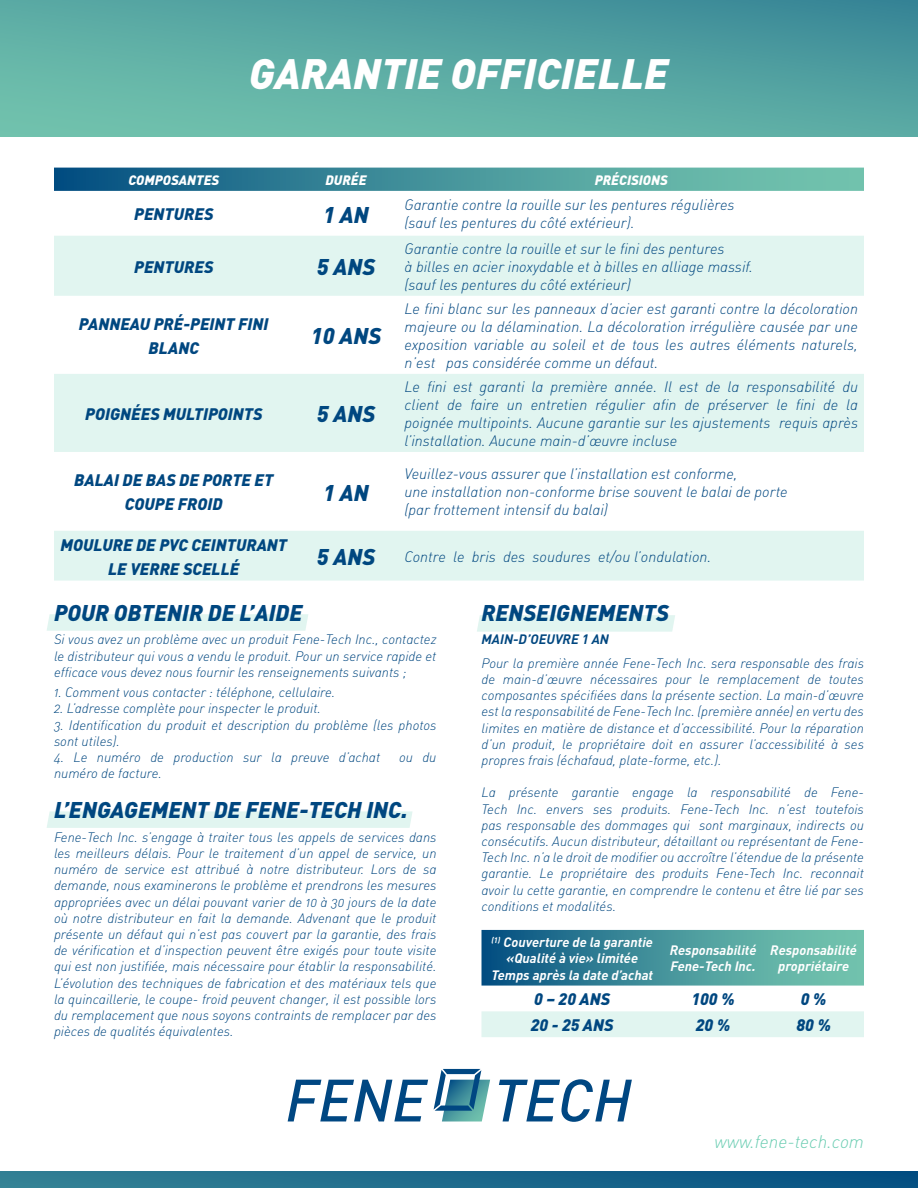
<style>
.page{position:relative;width:918px;height:1188px;background:#fff}
.page>*{position:absolute;margin:0;border:0;box-sizing:border-box;transform-origin:0 0}
.t1{font:italic 900 42px "DIN";color:#fff}
.t2{font:italic 900 22.5px "DIN";color:#004780}
.t3{font:18px "DIN Light Italic Alt";color:#6bcdb2}
.t4{font:italic 900 16.5px/24px "DIN";color:#004780;text-align:center}
.t5{font:15px/18px "DIN Light Italic Alt";color:#004780}
.t6{font:13.5px/16.2px "DIN Light Italic Alt";color:#004780;text-align:justify}
.t7{font:italic 700 13.5px/16.2px "DIN";color:#fff;text-align:center}
.t8{font:italic 900 13.5px "DIN";color:#fff}
.t9{font:italic 700 13.5px "DIN";color:#004780}
</style>
<div class="page">
<svg style="left:288px;top:1080px;width:140px;height:41px"></svg>
<svg style="left:499px;top:1079px;width:133px;height:43px"></svg>
<svg style="left:434px;top:1069px;width:56px;height:53px"></svg>
<svg style="left:0;top:0;width:918px;height:137px;background:#59a9a3"></svg>
<div style="left:0;top:1172px;width:918px;height:16px;background:linear-gradient(to right,#358395,#044f82)"></div>
<svg style="left:54px;top:168px;width:810px;height:23px;background:#44929b"></svg>
<svg style="left:54px;top:236px;width:810px;height:345px;fill:#e1f5f0"></svg>
<svg style="left:482px;top:930px;width:382px;height:56px;background:#44929b"></svg>
<div style="left:482px;top:1011px;width:382px;height:26px;background:#e1f5f0"></div>
<div style="left:47px;top:614px;width:261px;height:17px;background:#e1f5f0"></div>
<div style="left:47px;top:811px;width:366px;height:17px;background:#e1f5f0"></div>
<svg style="left:477px;top:615px;width:198px;height:17px;background:#e2f5f0"></svg>
<h1 class="t1" style="left:249px;top:46px;width:421px">GARANTIE OFFICIELLE</h1>
<p class="t8" style="left:128px;top:171px;width:92px">COMPOSANTES</p>
<p class="t8" style="left:326px;top:171px;width:42px">DURÉE</p>
<p class="t8" style="left:595px;top:171px;width:74px">PRÉCISIONS</p>
<p class="t4" style="left:134px;top:201px;width:81px">PENTURES</p>
<h2 class="t2" style="left:323px;top:200px;width:47px">1 AN</h2>
<p class="t5" style="left:405px;top:196px;width:332px">Garantie contre la rouille sur les pentures régulières (sauf les pentures du côté extérieur).</p>
<p class="t4" style="left:134px;top:254px;width:81px">PENTURES</p>
<h2 class="t2" style="left:317px;top:252px;width:60px">5 ANS</h2>
<p class="t5" style="left:405px;top:239px;width:350px">Garantie contre la rouille et sur le fini des pentures<br>à billes en acier inoxydable et à billes en alliage massif. (sauf les pentures du côté extérieur)</p>
<p class="t4" style="left:79px;top:311px;width:191px">PANNEAU PRÉ-PEINT FINI<br>BLANC</p>
<h2 class="t2" style="left:311px;top:321px;width:72px">10 ANS</h2>
<p class="t4" style="left:85px;top:401px;width:179px">POIGNÉES MULTIPOINTS</p>
<h2 class="t2" style="left:317px;top:399px;width:60px">5 ANS</h2>
<p class="t4" style="left:74px;top:467px;width:201px">BALAI DE BAS DE PORTE ET<br>COUPE FROID</p>
<h2 class="t2" style="left:323px;top:478px;width:47px">1 AN</h2>
<p class="t5" style="left:405px;top:299px;width:455px;text-align:justify">Le fini blanc sur les panneaux d’acier est garanti contre la décoloration majeure ou la délamination. La décoloration irrégulière causée par une exposition variable au soleil et de tous les autres éléments naturels, n’est pas considérée comme un défaut.</p>
<p class="t5" style="left:405px;top:377px;width:455px;text-align:justify">Le fini est garanti la première année. Il est de la responsabilité du client de faire un entretien régulier afin de préserver le fini de la poignée multipoints. Aucune garantie sur les ajustements requis après l’installation. Aucune main-d’œuvre incluse</p>
<p class="t5" style="left:405px;top:465px;width:385px">Veuillez-vous assurer que l’installation est conforme,<br>une installation non-conforme brise souvent le balai de porte (par frottement intensif du balai)</p>
<p class="t4" style="left:60px;top:532px;width:228px">MOULURE DE PVC CEINTURANT<br>LE VERRE SCELLÉ</p>
<h2 class="t2" style="left:317px;top:542px;width:60px">5 ANS</h2>
<p class="t5" style="left:405px;top:547px;width:308px">Contre le bris des soudures et/ou l’ondulation.</p>
<h2 class="t2" style="left:54px;top:598px;width:250px">POUR OBTENIR DE L’AIDE</h2>
<p class="t6" style="left:54px;top:631px;width:384px">Si vous avez un problème avec un produit Fene-Tech Inc., contactez le distributeur qui vous a vendu le produit. Pour un service rapide et efficace vous devez nous fournir les renseignements suivants ;</p>
<p class="t6" style="left:54px;top:684px;width:283px">1. Comment vous contacter : téléphone, cellulaire.</p>
<p class="t6" style="left:54px;top:700px;width:269px">2. L’adresse complète pour inspecter le produit.</p>
<p class="t6" style="left:54px;top:716px;width:384px">3. Identification du produit et description du problème (les photos sont utiles).</p>
<p class="t6" style="left:54px;top:749px;width:328px">4. Le numéro de production sur la preuve d’achat</p>
<p class="t6" style="left:399px;top:749px;width:39px">ou du</p>
<p class="t6" style="left:54px;top:765px;width:109px">numéro de facture.</p>
<h2 class="t2" style="left:54px;top:795px;width:355px">L’ENGAGEMENT DE FENE-TECH INC.</h2>
<p class="t6" style="left:54px;top:829px;width:384px">Fene-Tech Inc. s’engage à traiter tous les appels de services dans les meilleurs délais. Pour le traitement d’un appel de service, un numéro de service est attribué à notre distributeur. Lors de sa demande, nous examinerons le problème et prendrons les mesures appropriées avec un délai pouvant varier de 10 à 30 jours de la date où notre distributeur en fait la demande. Advenant que le produit présente un défaut qui n’est pas couvert par la garantie, des frais de vérification et d’inspection peuvent être exigés pour toute visite qui est non justifiée, mais nécessaire pour établir la responsabilité.<br>L’évolution des techniques de fabrication et des matériaux tels que la quincaillerie, le coupe- froid peuvent changer, il est possible lors du remplacement que nous soyons contraints de remplacer par des pièces de qualités équivalentes.</p>
<h2 class="t2" style="left:482px;top:598px;width:189px">RENSEIGNEMENTS</h2>
<p class="t9" style="left:482px;top:631px;width:129px">MAIN-D’OEUVRE 1 AN</p>
<p class="t6" style="left:482px;top:655px;width:384px">Pour la première année Fene-Tech Inc. sera responsable des frais de main-d’œuvre nécessaires pour le remplacement de toutes composantes spécifiées dans la présente section. La main-d’œuvre est la responsabilité de Fene-Tech Inc. (première année) en vertu des limites en matière de distance et d’accessibilité. Pour la réparation d’un produit, le propriétaire doit en assurer l’accessibilité à ses propres frais (échafaud, plate-forme, etc.).</p>
<p class="t6" style="left:482px;top:784px;width:384px">La présente garantie engage la responsabilité de Fene-Tech Inc. envers ses produits. Fene-Tech Inc. n’est toutefois pas responsable des dommages qui sont marginaux, indirects ou consécutifs. Aucun distributeur, détaillant ou représentant de Fene-Tech Inc. n’a le droit de modifier ou accroître l’étendue de la présente garantie. Le propriétaire des produits Fene-Tech Inc. reconnait avoir lu cette garantie, en comprendre le contenu et être lié par ses conditions et modalités.</p>
<p class="t7" style="left:491px;top:934px;width:163px"><sup>(1)</sup> Couverture de la garantie «Qualité à vie» limitée<br>Temps après la date d’achat</p>
<p class="t7" style="left:670px;top:942px;width:88px;text-align:left">Responsabilité<br>Fene-Tech Inc.</p>
<p class="t7" style="left:770px;top:942px;width:88px">Responsabilité propriétaire</p>
<p class="t4" style="left:534px;top:987px;width:77px">0 – 20 ANS</p>
<p class="t4" style="left:692px;top:987px;width:45px">100 %</p>
<p class="t4" style="left:801px;top:987px;width:27px">0 %</p>
<p class="t4" style="left:531px;top:1012px;width:84px">20 - 25 ANS</p>
<p class="t4" style="left:696px;top:1012px;width:36px">20 %</p>
<p class="t4" style="left:796px;top:1012px;width:36px">80 %</p>
<h3 class="t3" style="left:715px;top:1131px;width:151px">www.fene-tech.com</h3>
</div>
